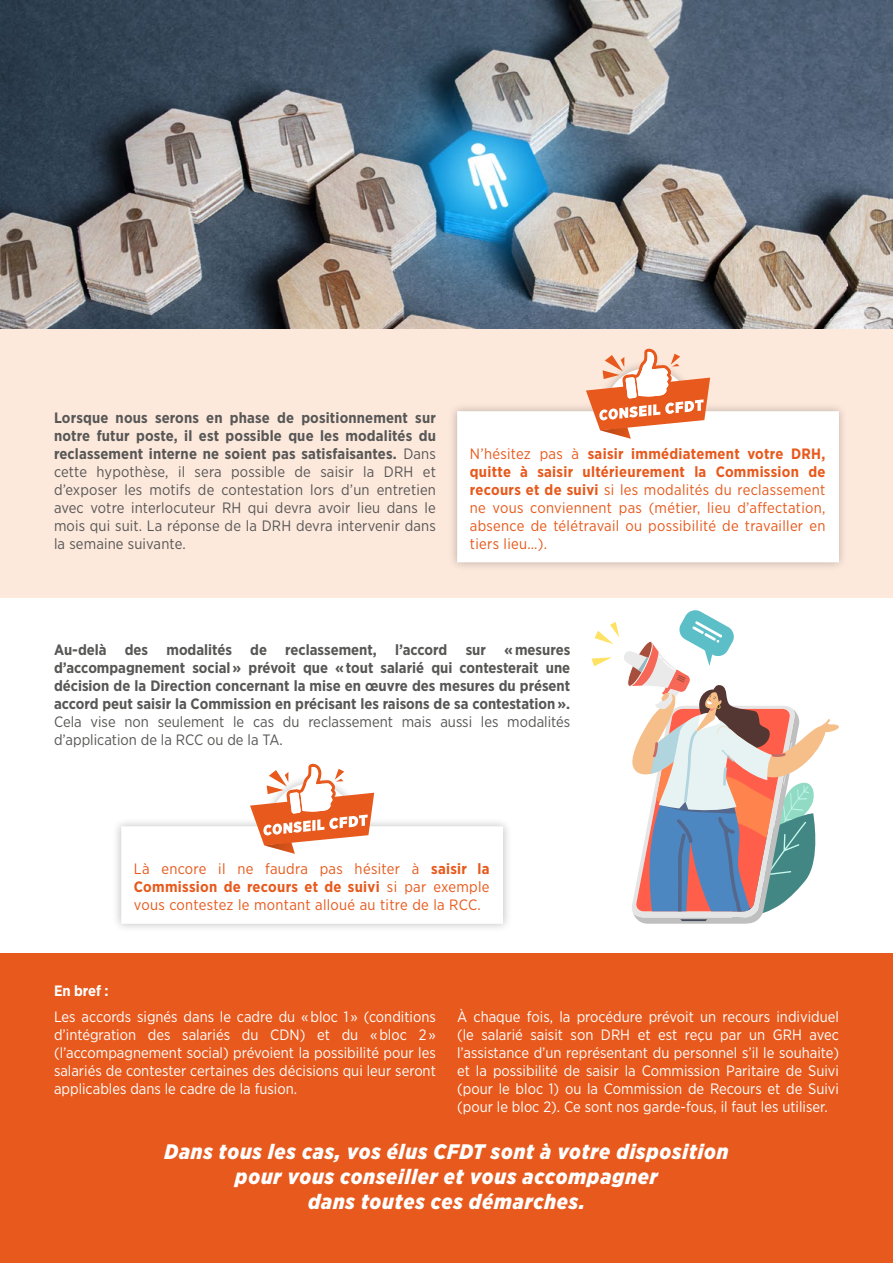
<style>
.page{position:relative;width:893px;height:1263px;background:#fff}
.page>*{position:absolute;margin:0;border:0;box-sizing:border-box;transform-origin:0 0}
.t1{font:italic 900 21px/25.2px "Gotham Narrow";letter-spacing:.04em;color:#fff;text-align:center}
.t2{font:15px/18px "Gotham Narrow";color:#fff;text-align:justify}
.t3{font:15px/18px "Gotham Narrow";color:#575756;text-align:justify}
.t4{font:15px/18px "Gotham Narrow";letter-spacing:.02em;color:#e7591c;text-align:justify}
.t5{font:700 15px/18px "Gotham Narrow";color:#575756;text-align:justify}
.t6{font:700 15px "Gotham Narrow";color:#fff}
.s1{font-weight:700}
</style>
<div class="page">
<div style="left:0;top:329px;width:893px;height:268px;background:#fde9dc"></div>
<img style="left:0;top:0;width:893px;height:329px">
<div style="left:448px;top:359px;width:400px;height:213px;background:#000;opacity:.25"></div>
<svg style="left:457px;top:368px;width:382px;height:194px;fill:#fff"></svg>
<svg style="left:586px;top:349px;width:124px;height:90px"></svg>
<div style="left:112px;top:774px;width:400px;height:159px;background:#000;opacity:.25"></div>
<svg style="left:121px;top:783px;width:382px;height:141px"></svg>
<svg style="left:250px;top:764px;width:124px;height:90px"></svg>
<svg style="left:591px;top:610px;width:248px;height:314px"></svg>
<div style="left:0;top:954px;width:893px;height:309px;background:#e7591c"></div>
<p class="t3" style="left:54px;top:409px;width:383px"><span class="s1">Lorsque nous serons en phase de positionnement sur notre futur poste, il est possible que les modalités du reclassement interne ne soient pas satisfaisantes.</span> Dans cette hypothèse, il sera possible de saisir la DRH et d’exposer les motifs de contestation lors d’un entretien avec votre interlocuteur RH qui devra avoir lieu dans le mois qui suit. La réponse de la DRH devra intervenir dans la semaine suivante.</p>
<p class="t4" style="left:470px;top:445px;width:357px">N’hésitez pas à <span class="s1">saisir immédiatement votre DRH, quitte à saisir ultérieurement la Commission de recours et de suivi</span> si les modalités du reclassement ne vous conviennent pas (métier, lieu d’affectation, absence de télétravail ou possibilité de travailler en tiers lieu…).</p>
<p class="t5" style="left:54px;top:640px;width:518px">Au-delà des modalités de reclassement, l’accord sur « mesures d’accompagnement social » prévoit que « tout salarié qui contesterait une décision de la Direction concernant la mise en œuvre des mesures du présent accord peut saisir la Commission en précisant les raisons de sa contestation ».</p>
<p class="t3" style="left:54px;top:712px;width:518px">Cela vise non seulement le cas du reclassement mais aussi les modalités d’application de la RCC ou de la TA.</p>
<p class="t4" style="left:134px;top:860px;width:357px">Là encore il ne faudra pas hésiter à <span class="s1">saisir la Commission de recours et de suivi</span> si par exemple vous contestez le montant alloué au titre de la RCC.</p>
<p class="t6" style="left:54px;top:981px;width:56px">En bref :</p>
<p class="t2" style="left:54px;top:1008px;width:383px">Les accords signés dans le cadre du « bloc 1 » (conditions d’intégration des salariés du CDN) et du « bloc 2 » (l’accompagnement social) prévoient la possibilité pour les salariés de contester certaines des décisions qui leur seront applicables dans le cadre de la fusion.</p>
<p class="t2" style="left:457px;top:1008px;width:383px">À chaque fois, la procédure prévoit un recours individuel (le salarié saisit son DRH et est reçu par un GRH avec l’assistance d’un représentant du personnel s’il le souhaite) et la possibilité de saisir la Commission Paritaire de Suivi (pour le bloc 1) ou la Commission de Recours et de Suivi (pour le bloc 2). Ce sont nos garde-fous, il faut les utiliser.</p>
<h1 class="t1" style="left:164px;top:1138px;width:566px">Dans tous les cas, vos élus CFDT sont à votre disposition pour vous conseiller et vous accompagner<br>dans toutes ces démarches.</h1>
</div>
